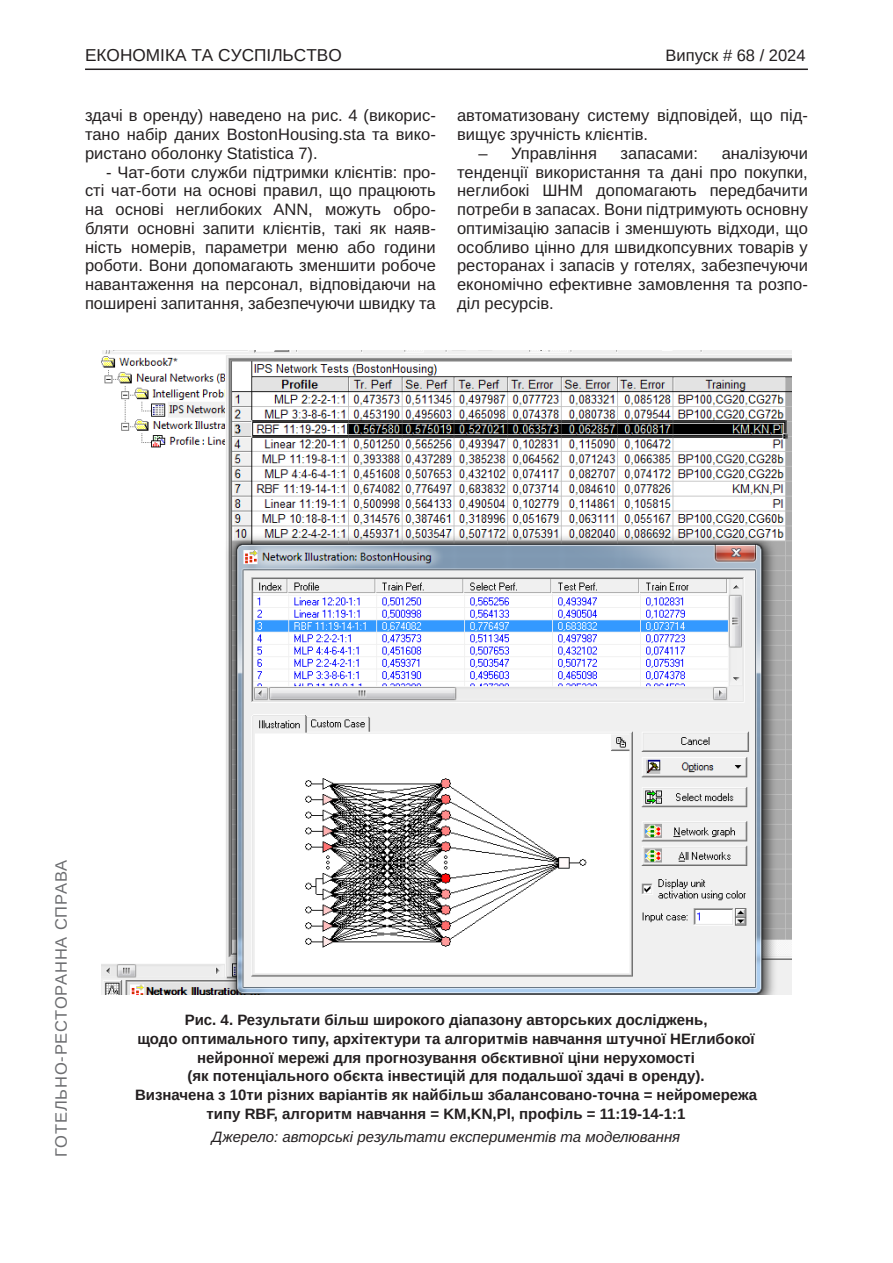
<style>
.page{position:relative;width:893px;height:1263px;background:#fff}
.page>*{position:absolute;margin:0;border:0;box-sizing:border-box;transform-origin:0 0}
.t1{font:17.25px "Arimo";color:#231f20}
.Текст_основной_G{font:16.5px/18.8px "Arimo";color:#231f20;text-align:justify}
.t2{font:16.5px "Arimo";letter-spacing:.05em;color:#6c6d70}
.t3{font:16.5px "Arimo";color:#231f20}
.Рисунок_N{font:700 15px/18.8px "Arimo";color:#231f20;text-align:center}
.Джерело{font:italic 15px "Arimo";color:#231f20}
</style>
<div class="page">
<hr style="left:85px;top:69px;width:723px;height:1px;background:#231f20">
<img style="left:101px;top:351px;width:690px;height:643px">
<p class="t1" style="left:85px;top:45px;width:258px">ЕКОНОМІКА ТА СУСПІЛЬСТВО</p>
<p class="t3" style="left:665px;top:46px;width:142px">Випуск # 68 / 2024</p>
<p class="Текст_основной_G" style="left:85px;top:106px;width:352px">здачі в оренду) наведено на рис. 4 (викорис&shy;тано набір даних BostonHousing.sta та вико&shy;ристано оболонку Statistica 7).</p>
<p class="Текст_основной_G" style="left:85px;top:163px;width:352px;text-indent:21px">- Чат-боти служби підтримки клієнтів: про&shy;сті чат-боти на основі правил, що працюють на основі неглибоких ANN, можуть обро&shy;бляти основні запити клієнтів, такі як наяв&shy;ність номерів, параметри меню або години роботи. Вони допомагають зменшити робоче навантаження на персонал, відповідаючи на поширені запитання, забезпечуючи швидку та</p>
<p class="Текст_основной_G" style="left:457px;top:106px;width:352px">автоматизовану систему відповідей, що під&shy;вищує зручність клієнтів.</p>
<p class="Текст_основной_G" style="left:478px;top:144px;width:120px">– Управління</p>
<p class="Текст_основной_G" style="left:621px;top:144px;width:79px">запасами:</p>
<p class="Текст_основной_G" style="left:457px;top:144px;width:352px;text-indent:265px">аналізуючи тенденції використання та дані про покупки, неглибокі ШНМ допомагають передбачити потреби в запасах. Вони підтримують основну оптимізацію запасів і зменшують відходи, що особливо цінно для швидкопсувних товарів у ресторанах і запасів у готелях, забезпечуючи економічно ефективне замовлення та розпо&shy;діл ресурсів.</p>
<p class="t2" style="left:52px;top:1157px;width:298px;rotate:-90deg">ГОТЕЛЬНО-РЕСТОРАННА СПРАВА</p>
<p class="Рисунок_N" style="left:185px;top:1011px;width:524px">Рис. 4. Результати більш широкого діапазону авторських досліджень,</p>
<p class="Рисунок_N" style="left:138px;top:1029px;width:619px">щодо оптимального типу, архітектури та алгоритмів навчання штучної НЕглибокої нейронної мережі для прогнозування обєктивної ціни нерухомості</p>
<p class="Рисунок_N" style="left:187px;top:1067px;width:519px">(як потенціального обєкта інвестицій для подальшої здачі в оренду).</p>
<p class="Рисунок_N" style="left:135px;top:1086px;width:624px">Визначена з 10ти різних варіантів як найбільш збалансовано-точна = нейромережа</p>
<p class="Рисунок_N" style="left:207px;top:1104px;width:481px">типу RBF, алгоритм навчання = KM,KN,Pl, профіль = 11:19-14-1:1</p>
<p class="Джерело" style="left:212px;top:1126px;width:470px">Джерело: авторські результати експериментів та моделювання</p>
</div>
